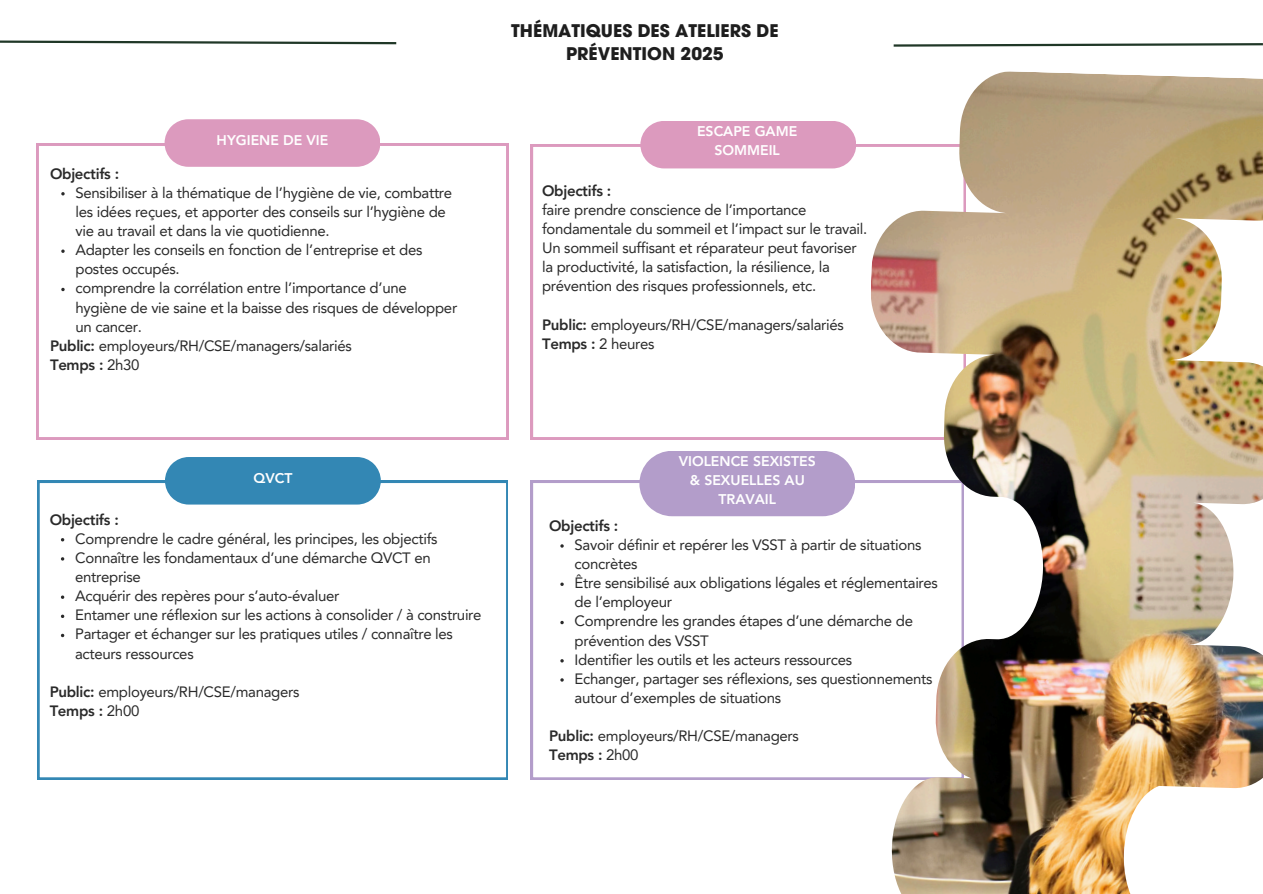
<style>
.page{position:relative;width:1263px;height:894px;background:#fff}
.page>*{position:absolute;margin:0;border:0;box-sizing:border-box;transform-origin:0 0}
.t1{font:700 17.4px/23.7px "ITC Avant Garde Pro";color:#1e1e1e;text-align:center}
.t2{font:15px/19.2px "Avenir LT Pro";letter-spacing:-.02em;color:#2a2a2a}
.t3{font:800 15px "Avenir LT Pro";letter-spacing:-.02em;color:#2a2a2a}
.t4{font:800 14.1px/19.2px "Avenir LT Pro";color:#fff;text-align:center}
.s1{font-weight:800}
.s2{font-weight:400}
</style>
<div class="page">
<svg style="left:893px;top:43px;width:370px;height:4px"></svg>
<svg style="left:0;top:40px;width:397px;height:5px"></svg>
<svg style="left:37px;top:144px;width:471px;height:295px"></svg>
<svg style="left:531px;top:145px;width:339px;height:294px"></svg>
<svg style="left:37px;top:480px;width:471px;height:299px"></svg>
<svg style="left:531px;top:480px;width:339px;height:299px"></svg>
<svg style="left:560px;top:544px;width:4px;height:3px"></svg>
<svg style="left:560px;top:582px;width:4px;height:3px"></svg>
<svg style="left:560px;top:620px;width:4px;height:4px"></svg>
<svg style="left:560px;top:659px;width:4px;height:3px"></svg>
<svg style="left:560px;top:678px;width:4px;height:3px"></svg>
<svg style="left:639px;top:451px;width:216px;height:65px;background:#b7a3cd"></svg>
<svg style="left:165px;top:119px;width:215px;height:48px;background:#dd9fc1"></svg>
<div style="left:640px;top:121px;width:216px;height:47px;background:#dc9abe"></div>
<div style="left:165px;top:457px;width:216px;height:47px;background:#3387b4"></div>
<img style="left:870px;top:71px;width:393px;height:822px">
<svg style="left:61px;top:192px;width:4px;height:3px"></svg>
<svg style="left:61px;top:249px;width:4px;height:4px"></svg>
<svg style="left:61px;top:288px;width:4px;height:3px"></svg>
<svg style="left:61px;top:614px;width:3px;height:4px"></svg>
<svg style="left:61px;top:633px;width:3px;height:4px"></svg>
<h3 class="t4" style="left:217px;top:132px;width:113px">HYGIENE DE VIE</h3>
<p class="t3" style="left:50px;top:167px;width:71px">Objectifs :</p>
<p class="t2" style="left:76px;top:184px;width:378px">Sensibiliser à la thématique de l’hygiène de vie, combattre les idées reçues, et apporter des conseils sur l’hygiène de vie au travail et dans la vie quotidienne.</p>
<p class="t2" style="left:76px;top:242px;width:348px">Adapter les conseils en fonction de l’entreprise et des postes occupés.</p>
<p class="t2" style="left:76px;top:280px;width:383px">comprendre la corrélation entre l’importance d’une hygiène de vie saine et la baisse des risques de développer un cancer.</p>
<p class="t2" style="left:50px;top:337px;width:303px"><span class="s1">Public:</span> employeurs/RH/CSE/managers/salariés</p>
<h2 class="t3" style="left:50px;top:358px;width:91px">Temps : <span class="s2">2h30</span></h2>
<h2 class="t1" style="left:511px;top:20px;width:269px">THÉMATIQUES DES ATELIERS DE<br>PRÉVENTION 2025</h2>
<p class="t4" style="left:697px;top:123px;width:102px">ESCAPE GAME<br>SOMMEIL</p>
<p class="t3" style="left:542px;top:184px;width:71px">Objectifs :</p>
<p class="t2" style="left:542px;top:201px;width:327px">faire prendre conscience de l’importance fondamentale du sommeil et l’impact sur le travail.</p>
<p class="t2" style="left:542px;top:239px;width:316px">Un sommeil suffisant et réparateur peut favoriser la productivité, la satisfaction, la résilience, la prévention des risques professionnels, etc.</p>
<p class="t2" style="left:542px;top:316px;width:303px"><span class="s1">Public:</span> employeurs/RH/CSE/managers/salariés</p>
<p class="t2" style="left:542px;top:335px;width:114px"><span class="s1">Temps :</span> 2 heures</p>
<p class="t4" style="left:253px;top:470px;width:40px">QVCT</p>
<h3 class="t3" style="left:50px;top:513px;width:71px">Objectifs :</h3>
<p class="t2" style="left:75px;top:530px;width:364px">Comprendre le cadre général, les principes, les objectifs</p>
<p class="t2" style="left:75px;top:549px;width:357px">Connaître les fondamentaux d’une démarche QVCT en entreprise</p>
<p class="t2" style="left:75px;top:587px;width:266px">Acquérir des repères pour s’auto-évaluer</p>
<p class="t2" style="left:75px;top:606px;width:408px">Entamer une réflexion sur les actions à consolider / à construire</p>
<p class="t2" style="left:75px;top:625px;width:379px">Partager et échanger sur les pratiques utiles / connaître les acteurs ressources</p>
<p class="t2" style="left:50px;top:683px;width:251px"><span class="s1">Public:</span> employeurs/RH/CSE/managers</p>
<p class="t3" style="left:50px;top:704px;width:91px">Temps : <span class="s2">2h00</span></p>
<h2 class="t4" style="left:679px;top:452px;width:139px">VIOLENCE SEXISTES &amp; SEXUELLES AU<br>TRAVAIL</h2>
<h1 class="t3" style="left:549px;top:519px;width:71px">Objectifs :</h1>
<h2 class="t2" style="left:575px;top:536px;width:348px">Savoir définir et repérer les VSST à partir de situations concrètes</h2>
<h3 class="t2" style="left:575px;top:574px;width:365px">Être sensibilisé aux obligations légales et réglementaires de l’employeur</h3>
<p class="t2" style="left:575px;top:613px;width:340px">Comprendre les grandes étapes d’une démarche de prévention des VSST</p>
<p class="t2" style="left:575px;top:651px;width:279px">Identifier les outils et les acteurs ressources</p>
<p class="t2" style="left:575px;top:670px;width:360px">Echanger, partager ses réflexions, ses questionnements autour d’exemples de situations</p>
<p class="t2" style="left:549px;top:727px;width:251px"><span class="s1">Public:</span> employeurs/RH/CSE/managers</p>
<p class="t3" style="left:549px;top:749px;width:91px">Temps : <span class="s2">2h00</span></p>
</div>
